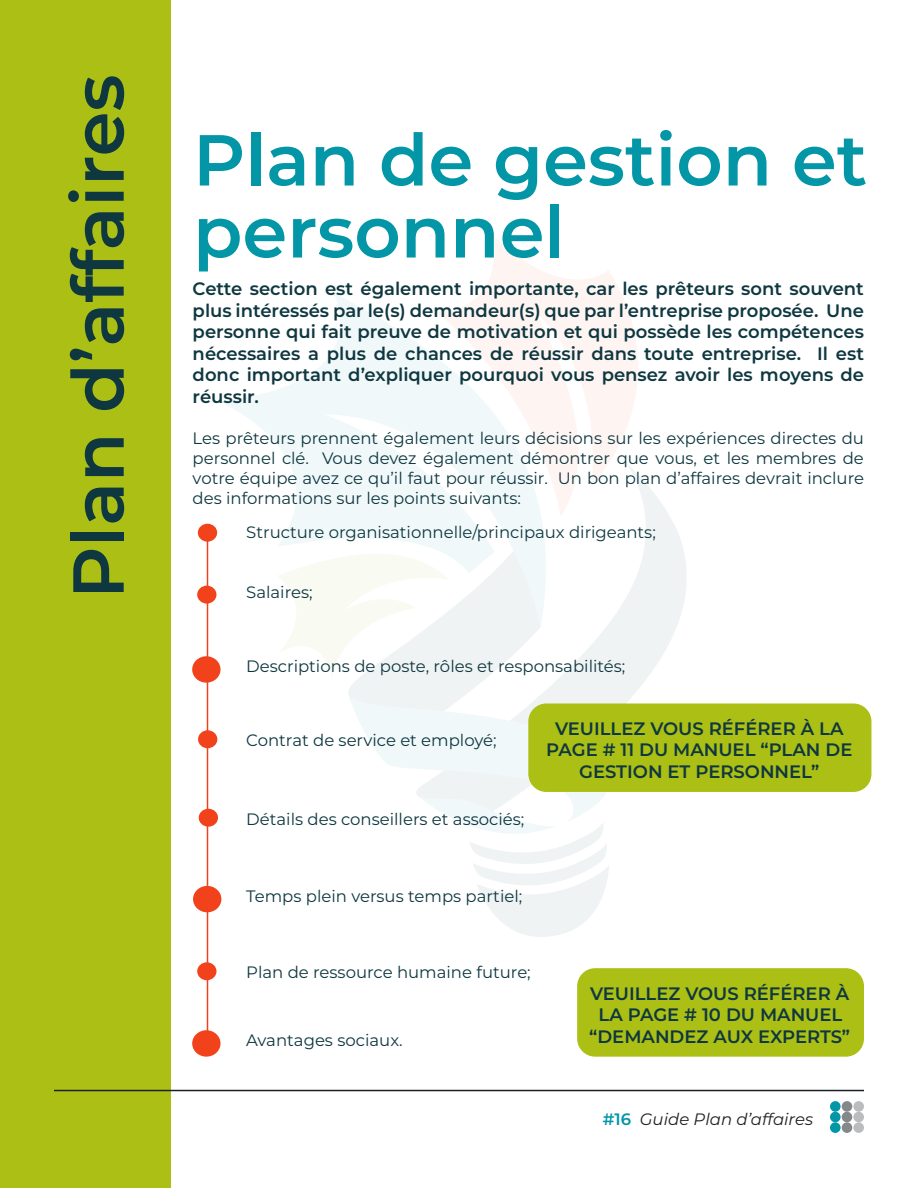
<style>
.page{position:relative;width:918px;height:1188px;background:#fff}
.page>*{position:absolute;margin:0;border:0;box-sizing:border-box;transform-origin:0 0}
.t1{font:600 72px/72px "Montserrat";color:#0396a6}
.t2{font:600 72px "Montserrat";color:#0e3740}
.t3{font:600 18px/21.6px "Montserrat";color:#0e3740;text-align:center}
.t4{font:16.5px/19.8px "Montserrat";color:#0e3740;text-align:justify}
.t5{font:italic 16.5px "Montserrat";color:#231f20}
.s1{font-weight:600;font-style:normal;color:#0396a6}
.s2{color:#1c2023}
</style>
<div class="page">
<div style="left:0;top:0;width:171px;height:1188px;background:#abbf15"></div>
<div style="left:830px;top:1101px;width:11px;height:11px;background:#0396a6;border-radius:50%"></div>
<div style="left:842px;top:1101px;width:10px;height:11px;background:#84888b;border-radius:50%"></div>
<div style="left:853px;top:1101px;width:11px;height:11px;background:#babdbe;border-radius:50%"></div>
<div style="left:830px;top:1112px;width:11px;height:10px;background:#0396a6;border-radius:50%"></div>
<div style="left:842px;top:1112px;width:10px;height:10px;background:#84888b;border-radius:50%"></div>
<div style="left:853px;top:1112px;width:11px;height:10px;background:#babdbe;border-radius:50%"></div>
<div style="left:830px;top:1122px;width:11px;height:11px;background:#0396a6;border-radius:50%"></div>
<div style="left:842px;top:1122px;width:10px;height:11px;background:#84888b;border-radius:50%"></div>
<div style="left:853px;top:1122px;width:11px;height:11px;background:#babdbe;border-radius:50%"></div>
<hr style="left:207px;top:533px;width:1px;height:508px;background:#f2421b">
<div style="left:198px;top:524px;width:19px;height:18px;background:#f2421b;border-radius:50%"></div>
<div style="left:192px;top:656px;width:29px;height:27px;background:#f2421b;border-radius:50%"></div>
<div style="left:198px;top:730px;width:19px;height:18px;background:#f2421b;border-radius:50%"></div>
<div style="left:199px;top:809px;width:19px;height:18px;background:#f2421b;border-radius:50%"></div>
<div style="left:193px;top:886px;width:28px;height:26px;background:#f2421b;border-radius:50%"></div>
<div style="left:197px;top:962px;width:19px;height:18px;background:#f2421b;border-radius:50%"></div>
<div style="left:197px;top:586px;width:19px;height:18px;background:#f2421b;border-radius:50%"></div>
<div style="left:192px;top:1030px;width:29px;height:27px;background:#f2421b;border-radius:50%"></div>
<hr style="left:54px;top:1090px;width:810px;height:1px;background:#1c2023">
<svg style="left:541px;top:517px;width:146px;height:186px"></svg>
<svg style="left:348px;top:627px;width:192px;height:68px;fill:#f0f3f4"></svg>
<svg style="left:281px;top:627px;width:169px;height:51px"></svg>
<svg style="left:220px;top:293px;width:349px;height:334px"></svg>
<svg style="left:437px;top:236px;width:233px;height:281px"></svg>
<svg style="left:349px;top:695px;width:262px;height:242px"></svg>
<div style="left:528px;top:703px;width:343px;height:89px;background:#abbf15;border-radius:18px"></div>
<div style="left:577px;top:968px;width:287px;height:89px;background:#abbf15;border-radius:18px"></div>
<h1 class="t2" style="left:47px;top:599px;width:526px;rotate:-90deg">Plan d’affaires</h1>
<h1 class="t1" style="left:193px;top:121px;width:676px">Plan de gestion et personnel</h1>
<p class="t3" style="left:193px;top:277px;width:673px;text-align:justify">Cette section est également importante, car les prêteurs sont souvent plus intéressés par le(s) demandeur(s) que par l’entreprise proposée. Une personne qui fait preuve de motivation et qui possède les compétences nécessaires a plus de chances de réussir dans toute entreprise. Il est donc important d’expliquer pourquoi vous pensez avoir les moyens de réussir.</p>
<p class="t4" style="left:193px;top:428px;width:673px">Les prêteurs prennent également leurs décisions sur les expériences directes du personnel clé. Vous devez également démontrer que vous, et les membres de votre équipe avez ce qu’il faut pour réussir. Un bon plan d’affaires devrait inclure des informations sur les points suivants:</p>
<p class="t4" style="left:246px;top:522px;width:411px">Structure organisationnelle/principaux dirigeants;</p>
<p class="t4" style="left:246px;top:582px;width:68px">Salaires;</p>
<p class="t4" style="left:246px;top:656px;width:381px">Descriptions de poste, rôles et responsabilités;</p>
<p class="t4" style="left:246px;top:730px;width:252px">Contrat de service et employé;</p>
<p class="t4" style="left:246px;top:808px;width:280px">Détails des conseillers et associés;</p>
<p class="t3" style="left:546px;top:717px;width:308px">VEUILLEZ VOUS RÉFÉRER À LA<br>PAGE # 11 DU MANUEL “PLAN DE<br>GESTION ET PERSONNEL”</p>
<p class="t4" style="left:246px;top:886px;width:278px">Temps plein versus temps partiel;</p>
<p class="t4" style="left:246px;top:962px;width:286px">Plan de ressource humaine future;</p>
<p class="t4" style="left:246px;top:1030px;width:158px">Avantages sociaux.</p>
<p class="t3" style="left:589px;top:982px;width:262px">VEUILLEZ VOUS RÉFÉRER À<br>LA PAGE # 10 DU MANUEL “DEMANDEZ AUX EXPERTS”</p>
<p class="t5" style="left:603px;top:1107px;width:212px"><span class="s1">#16</span> <span class="s2">Guide</span> Plan d’affaires</p>
</div>
